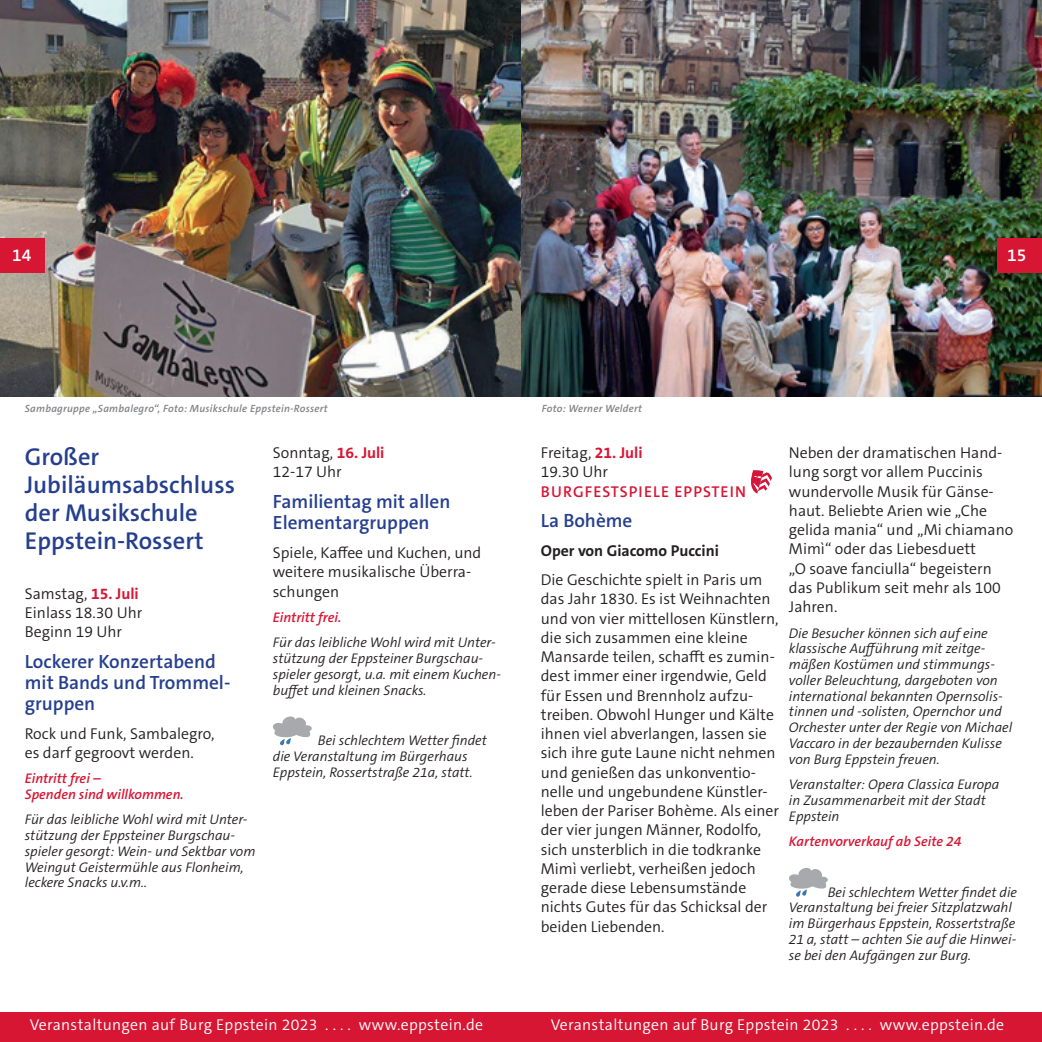
<style>
.page{position:relative;width:1042px;height:1042px;background:#fff}
.page>*{position:absolute;margin:0;border:0;box-sizing:border-box;transform-origin:0 0}
.t1{font:600 24.5px/28px "The Sans C5";color:#253f8e}
.t2{font:600 19.25px/21px "The Sans C5";color:#253f8e}
.t3{font:600 17.5px "The Sans C5";color:#fff}
.t4{font:300 15.75px/19.2px "The Sans C5";color:#231f20}
.t5{font:300 15.75px "The Sans C5";letter-spacing:.02em;color:#fff}
.t6{font:600 15.75px "The Sans C5";letter-spacing:.07em;color:#d71634}
.t7{font:700 15.75px "The Sans C5";color:#231f20}
.t8{font:italic 300 14px/15.8px "The Sans C5";color:#231f20}
.t9{font:italic 600 14px/15.8px "The Sans C5";color:#d71634}
.t10{font:italic 600 10.5px "The Sans C5";letter-spacing:.025em;color:#808285}
.s1{font-weight:700;color:#d71634}
</style>
<div class="page">
<img style="left:0;top:0;width:1042px;height:397px">
<div style="left:997px;top:238px;width:45px;height:35px;background:#d71634"></div>
<div style="left:0;top:1012px;width:521px;height:30px;background:#d71634"></div>
<div style="left:521px;top:1012px;width:521px;height:30px;background:#d71634"></div>
<div style="left:0;top:238px;width:45px;height:35px;background:#d71634"></div>
<svg style="left:751px;top:470px;width:21px;height:24px"></svg>
<svg style="left:789px;top:868px;width:39px;height:29px"></svg>
<svg style="left:273px;top:716px;width:39px;height:30px"></svg>
<p class="t3" style="left:12px;top:244px;width:21px">14</p>
<p class="t3" style="left:1007px;top:244px;width:21px">15</p>
<p class="t10" style="left:25px;top:402px;width:304px">Sambagruppe „Sambalegro“, Foto: Musikschule Eppstein-Rossert</p>
<p class="t10" style="left:542px;top:402px;width:102px">Foto: Werner Weldert</p>
<p class="t4" style="left:541px;top:443px;width:103px">Freitag, <span class="s1">21. Juli<br></span>19.30 Uhr</p>
<p class="t6" style="left:541px;top:481px;width:207px">BURGFESTSPIELE EPPSTEIN</p>
<p class="t2" style="left:541px;top:510px;width:93px">La Bohème</p>
<p class="t7" style="left:541px;top:541px;width:180px">Oper von Giacomo Puccini</p>
<p class="t4" style="left:541px;top:570px;width:240px">Die Geschichte spielt in Paris um das Jahr 1830. Es ist Weihnachten und von vier mittellosen Künstlern, die sich zusammen eine kleine<br>Mansarde teilen, schafft es zumin&shy;dest immer einer irgendwie, Geld für Essen und Brennholz aufzu&shy;treiben. Obwohl Hunger und Kälte ihnen viel abverlangen, lassen sie sich ihre gute Laune nicht nehmen und genießen das unkonventio&shy;nelle und ungebundene Künstler&shy;leben der Pariser Bohème. Als einer der vier jungen Männer, Rodolfo, sich unsterblich in die todkranke<br>Mimì verliebt, verheißen jedoch gerade diese Lebensumstände nichts Gutes für das Schicksal der beiden Liebenden.</p>
<h1 class="t1" style="left:25px;top:443px;width:212px">Großer<br>Jubiläumsabschluss der Musikschule<br>Eppstein-Rossert</h1>
<p class="t4" style="left:25px;top:584px;width:119px">Samstag, <span class="s1">15. Juli<br></span>Einlass 18.30 Uhr<br>Beginn 19 Uhr</p>
<p class="t2" style="left:25px;top:651px;width:207px">Lockerer Konzertabend mit Bands und Trommel&shy;gruppen</p>
<p class="t4" style="left:25px;top:724px;width:191px">Rock und Funk, Sambalegro, es darf gegroovt werden.</p>
<p class="t9" style="left:25px;top:771px;width:161px">Eintritt frei –<br>Spenden sind willkommen.</p>
<p class="t8" style="left:25px;top:812px;width:232px">Für das leibliche Wohl wird mit Unter&shy;stützung der Eppsteiner Burgschau&shy;spieler gesorgt: Wein- und Sektbar vom Weingut Geistermühle aus Flonheim, leckere Snacks u.v.m..</p>
<p class="t4" style="left:273px;top:443px;width:113px">Sonntag, <span class="s1">16. Juli<br></span>12-17 Uhr</p>
<p class="t2" style="left:273px;top:491px;width:179px">Familientag mit allen<br>Elementargruppen</p>
<p class="t4" style="left:273px;top:543px;width:210px">Spiele, Kaffee und Kuchen, und weitere musikalische Überra&shy;schungen</p>
<p class="t9" style="left:273px;top:609px;width:70px">Eintritt frei.</p>
<p class="t8" style="left:273px;top:635px;width:229px">Für das leibliche Wohl wird mit Unter&shy;stützung der Eppsteiner Burgschau&shy;spieler gesorgt, u.a. mit einem Kuchen&shy;buffet und kleinen Snacks.</p>
<p class="t8" style="left:273px;top:733px;width:215px;text-indent:45px">Bei schlechtem Wetter findet die Veranstaltung im Bürgerhaus<br>Eppstein, Rossertstraße 21a, statt.</p>
<p class="t4" style="left:789px;top:443px;width:226px">Neben der dramatischen Hand&shy;lung sorgt vor allem Puccinis wundervolle Musik für Gänse&shy;haut. Beliebte Arien wie „Che gelida mania“ und „Mi chiamano<br>Mimì“ oder das Liebesduett<br>„O soave fanciulla“ begeistern das Publikum seit mehr als 100<br>Jahren.</p>
<p class="t8" style="left:789px;top:625px;width:225px">Die Besucher können sich auf eine klassische Aufführung mit zeitge&shy;mäßen Kostümen und stimmungs&shy;voller Beleuchtung, dargeboten von international bekannten Opernsolis&shy;tinnen und -solisten, Opernchor und Orchester unter der Regie von Michael Vaccaro in der bezaubernden Kulisse von Burg Eppstein freuen.</p>
<p class="t8" style="left:789px;top:776px;width:212px">Veranstalter: Opera Classica Europa in Zusammenarbeit mit der Stadt<br>Eppstein</p>
<p class="t9" style="left:789px;top:833px;width:174px">Kartenvorverkauf ab Seite 24</p>
<p class="t8" style="left:789px;top:884px;width:230px;text-indent:39px">Bei schlechtem Wetter findet die Veranstaltung bei freier Sitzplatzwahl im Bürgerhaus Eppstein, Rossertstraße 21 a, statt – achten Sie auf die Hinwei&shy;se bei den Aufgängen zur Burg.</p>
<p class="t5" style="left:30px;top:1014px;width:455px">Veranstaltungen auf Burg Eppstein 2023 . . . . www.eppstein.de</p>
<p class="t5" style="left:551px;top:1014px;width:455px">Veranstaltungen auf Burg Eppstein 2023 . . . . www.eppstein.de</p>
</div>
